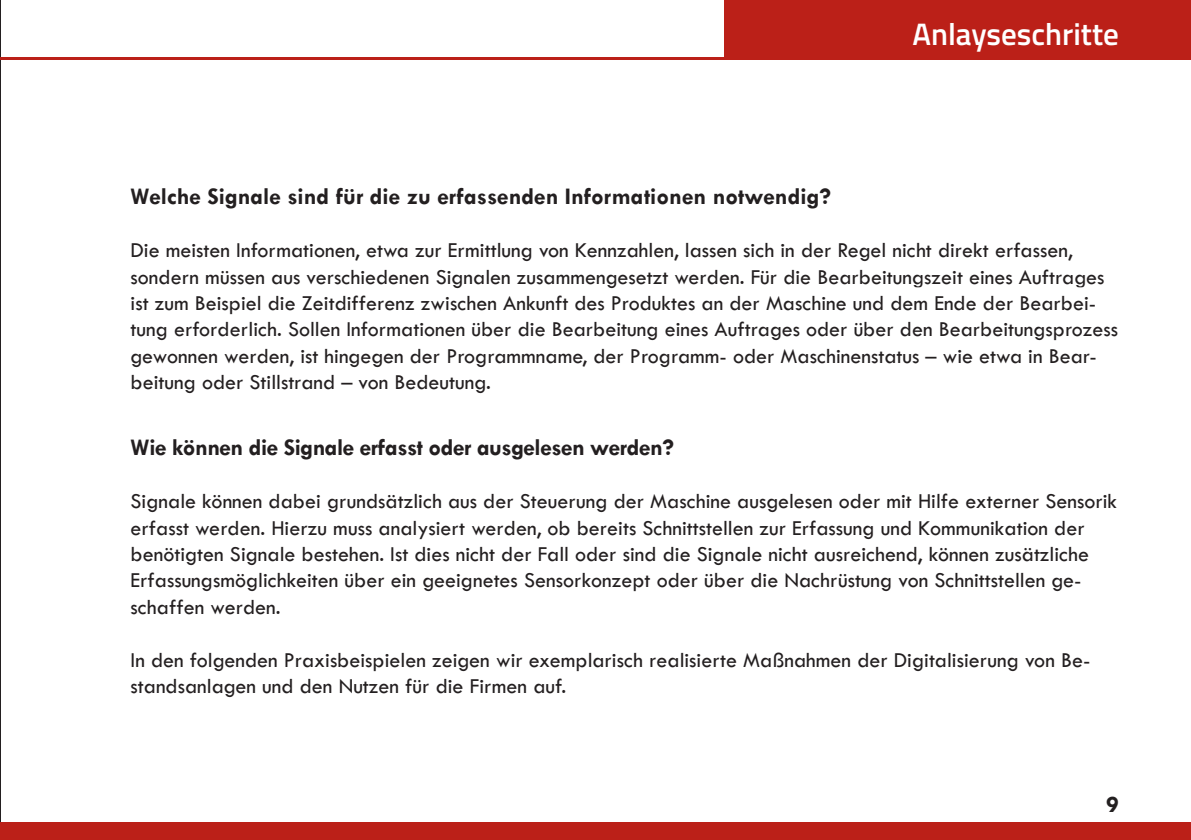
<style>
.page{position:relative;width:1191px;height:840px;background:#fff}
.page>*{position:absolute;margin:0;border:0;box-sizing:border-box;transform-origin:0 0}
.t1{font:600 31px "Titillium Web";color:#fff}
.t2{font:700 24px "Tw Cen";color:#231f20}
.t3{font:700 24px "Tw Cen";letter-spacing:-.02em;color:#231f20}
.t4{font:22px/26.4px "Tw Cen";color:#231f20}
</style>
<div class="page">
<hr style="left:0;top:0;width:1px;height:839px;background:#231f20">
<div style="left:724px;top:0;width:467px;height:58px;background:#bb2018"></div>
<div style="left:0;top:822px;width:1191px;height:17px;background:#bb2018"></div>
<hr style="left:0;top:57px;width:1191px;height:3px;background:#bb2018">
<h1 class="t1" style="left:912px;top:11px;width:208px">Anlayseschritte</h1>
<p class="t2" style="left:131px;top:182px;width:702px">Welche Signale sind für die zu erfassenden Informationen notwendig?</p>
<p class="t4" style="left:131px;top:237px;width:989px">Die meisten Informationen, etwa zur Ermittlung von Kennzahlen, lassen sich in der Regel nicht direkt erfassen, sondern müssen aus verschiedenen Signalen zusammengesetzt werden. Für die Bearbeitungszeit eines Auftrages ist zum Beispiel die Zeitdifferenz zwischen Ankunft des Produktes an der Maschine und dem Ende der Bearbei&shy;tung erforderlich. Sollen Informationen über die Bearbeitung eines Auftrages oder über den Bearbeitungsprozess gewonnen werden, ist hingegen der Programmname, der Programm- oder Maschinenstatus – wie etwa in Bear&shy;beitung oder Stillstrand – von Bedeutung.</p>
<p class="t3" style="left:131px;top:433px;width:545px">Wie können die Signale erfasst oder ausgelesen werden?</p>
<p class="t4" style="left:131px;top:487px;width:988px">Signale können dabei grundsätzlich aus der Steuerung der Maschine ausgelesen oder mit Hilfe externer Sensorik erfasst werden. Hierzu muss analysiert werden, ob bereits Schnittstellen zur Erfassung und Kommunikation der benötigten Signale bestehen. Ist dies nicht der Fall oder sind die Signale nicht ausreichend, können zusätzliche Erfassungsmöglichkeiten über ein geeignetes Sensorkonzept oder über die Nachrüstung von Schnittstellen ge&shy;schaffen werden.</p>
<p class="t4" style="left:131px;top:646px;width:961px">In den folgenden Praxisbeispielen zeigen wir exemplarisch realisierte Maßnahmen der Digitalisierung von Be&shy;standsanlagen und den Nutzen für die Firmen auf.</p>
<p class="t2" style="left:1106px;top:789px;width:14px">9</p>
</div>
